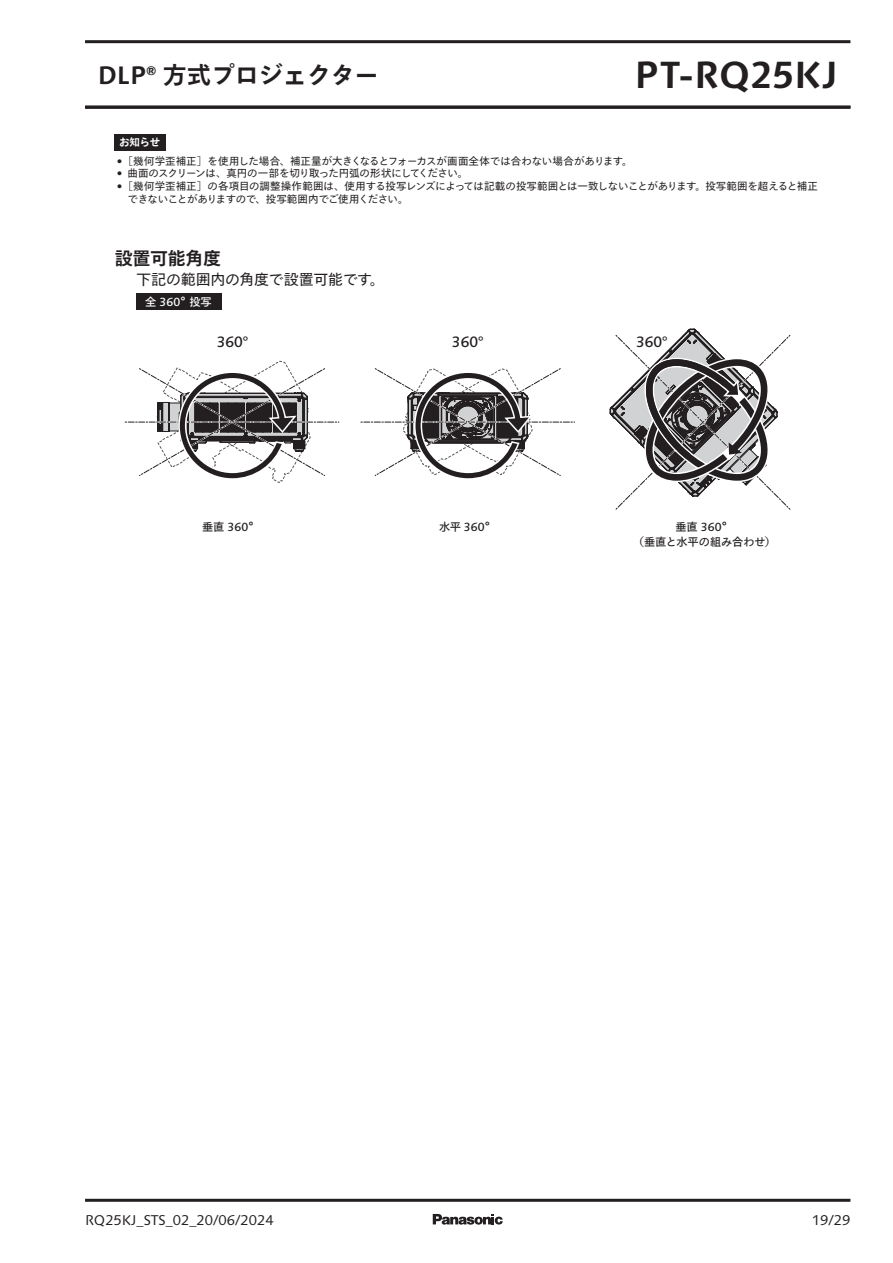
<style>
.page{position:relative;width:893px;height:1263px;background:#fff}
.page>*{position:absolute;margin:0;border:0;box-sizing:border-box;transform-origin:0 0}
.t1{font:700 37.8px "Syntax Next LT Pro";color:#231f20}
.t2{font:700 24px "Tazugane Gothic Std N";color:#231f20}
.t3{font:700 18px "Tazugane Gothic Std N";letter-spacing:-.02em;color:#231f20}
.t4{font:15px "Tazugane Gothic Std N";letter-spacing:-.02em;color:#231f20}
.t5{font:500 15px "Syntax Next LT Pro";color:#231f20}
.t6{font:14.1px "Syntax Next LT Pro";color:#231f20}
.t7{font:11.25px/15px "Tazugane Gothic Std N";letter-spacing:-.01em;color:#231f20;text-align:center}
.t8{font:11.25px "Tazugane Gothic Std N";color:#fff}
.t9{font:10.5px/12.8px "Tazugane Gothic Std N";letter-spacing:-.025em;color:#231f20}
.t10{font:700 10.5px "Tazugane Gothic Std N";color:#fff}
.s1{font-family:"Syntax Next LT Pro";font-size:25.2px}
.s2{font-weight:500}
.s3{font-family:"Syntax Next LT Pro";font-weight:500;font-size:11.85px}
</style>
<div class="page">
<div style="left:115px;top:135px;width:51px;height:16px;background:#231f20"></div>
<div style="left:136px;top:294px;width:85px;height:16px;background:#231f20"></div>
<svg style="left:610px;top:329px;width:181px;height:181px"></svg>
<svg style="left:125px;top:360px;width:214px;height:123px"></svg>
<svg style="left:361px;top:368px;width:214px;height:111px"></svg>
<svg style="left:433px;top:1214px;width:70px;height:10px"></svg>
<hr style="left:85px;top:40px;width:765px;height:3px;background:#231f20">
<hr style="left:85px;top:106px;width:765px;height:3px;background:#231f20">
<hr style="left:85px;top:1199px;width:765px;height:3px;background:#231f20">
<h2 class="t2" style="left:98px;top:59px;width:282px"><span class="s1">DLP®</span> 方式プロジェクター</h2>
<h1 class="t1" style="left:635px;top:51px;width:205px">PT-RQ25KJ</h1>
<p class="t10" style="left:119px;top:135px;width:43px">お知らせ</p>
<p class="t9" style="left:117px;top:155px;width:517px"><span class="s2">•</span>［幾何学歪補正］を使用した場合、補正量が大きくなるとフォーカスが画面全体では合わない場合があります。</p>
<p class="t9" style="left:117px;top:168px;width:353px"><span class="s2">•</span> 曲面のスクリーンは、真円の一部を切り取った円弧の形状にしてください。</p>
<p class="t9" style="left:128px;top:180px;width:692px;text-indent:-11px"><span class="s2">•</span>［幾何学歪補正］の各項目の調整操作範囲は、使用する投写レンズによっては記載の投写範囲とは一致しないことがあります。投写範囲を超えると補正できないことがありますので、投写範囲内でご使用ください。</p>
<h3 class="t3" style="left:115px;top:245px;width:108px">設置可能角度</h3>
<h3 class="t4" style="left:136px;top:269px;width:250px">下記の範囲内の角度で設置可能です。</h3>
<p class="t8" style="left:145px;top:293px;width:68px">全 <span class="s3">360</span>°投写</p>
<h3 class="t5" style="left:217px;top:332px;width:33px">360°</h3>
<h3 class="t5" style="left:452px;top:332px;width:33px">360°</h3>
<h3 class="t5" style="left:636px;top:332px;width:33px">360°</h3>
<p class="t7" style="left:202px;top:520px;width:59px">垂直 <span class="s3">360</span>°</p>
<p class="t7" style="left:439px;top:520px;width:59px">水平 <span class="s3">360</span>°</p>
<p class="t7" style="left:633px;top:520px;width:145px">垂直 <span class="s3">360</span>°<br>（垂直と水平の組み合わせ）</p>
<h3 class="t6" style="left:85px;top:1211px;width:190px">RQ25KJ_STS_02_20/06/2024</h3>
<h3 class="t6" style="left:812px;top:1211px;width:40px">19/29</h3>
</div>
